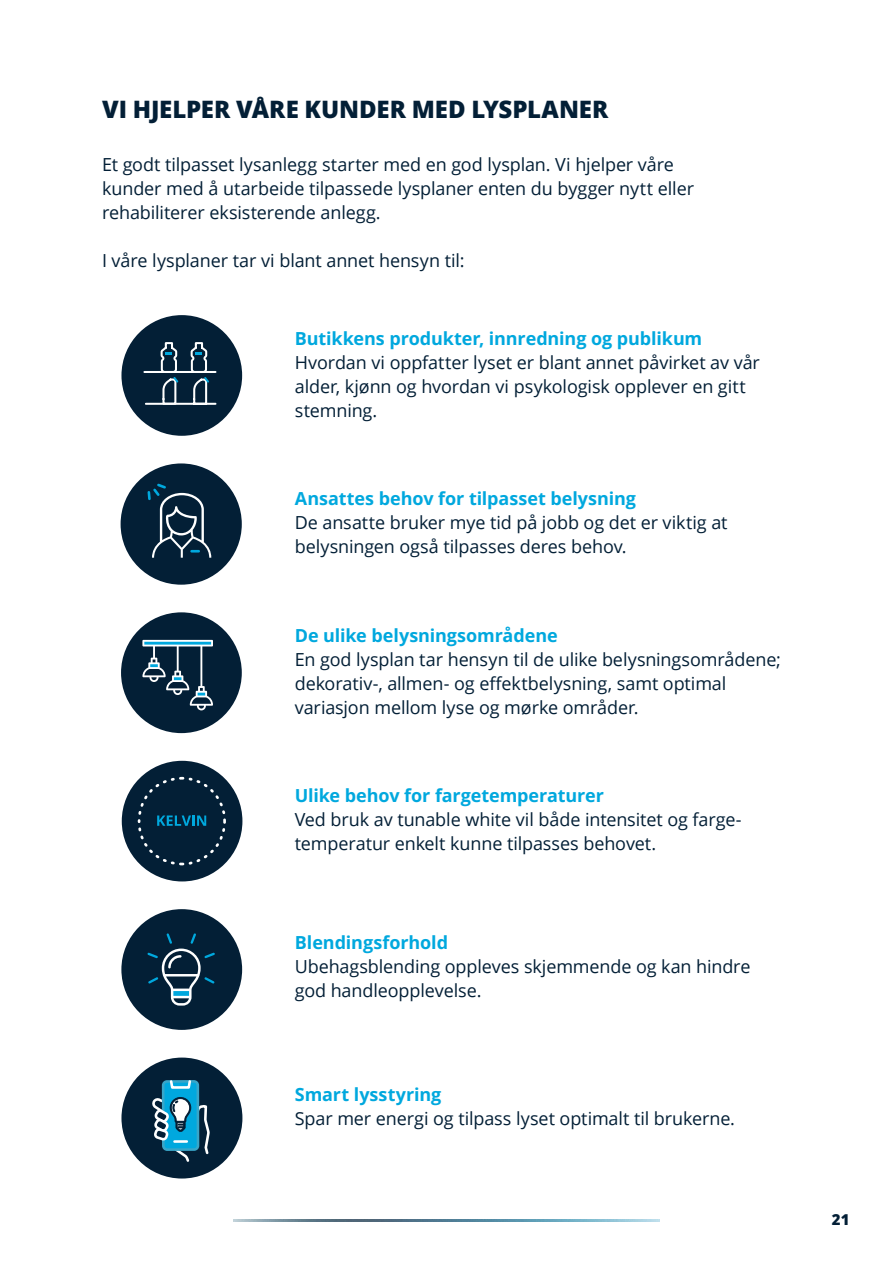
<style>
.page{position:relative;width:893px;height:1263px;background:#fff}
.page>*{position:absolute;margin:0;border:0;box-sizing:border-box;transform-origin:0 0}
.t1{font:800 24px "Open Sans";letter-spacing:-.005em;color:#031f36}
.t2{font:18px/24px "Open Sans";letter-spacing:-.005em;color:#031f36}
.t3{font:700 18px "Open Sans";letter-spacing:-.005em;color:#00a8de}
.t4{font:800 15px "Open Sans";color:#031f36}
</style>
<div class="page">
<img style="left:234px;top:1219px;width:425px;height:3px">
<div style="left:122px;top:761px;width:120px;height:120px;background:#031f36;border-radius:50%"></div>
<svg style="left:126px;top:775px;width:101px;height:92px"></svg>
<div style="left:121px;top:315px;width:121px;height:121px;background:#031f36;border-radius:50%"></div>
<svg style="left:143px;top:342px;width:74px;height:63px"></svg>
<div style="left:121px;top:463px;width:121px;height:122px;background:#031f36;border-radius:50%"></div>
<svg style="left:147px;top:483px;width:64px;height:75px"></svg>
<div style="left:121px;top:612px;width:121px;height:121px;background:#031f36;border-radius:50%"></div>
<svg style="left:142px;top:640px;width:71px;height:70px"></svg>
<div style="left:121px;top:909px;width:121px;height:121px;background:#031f36;border-radius:50%"></div>
<svg style="left:147px;top:933px;width:68px;height:72px"></svg>
<div style="left:121px;top:1057px;width:121px;height:121px;background:#031f36;border-radius:50%"></div>
<svg style="left:149px;top:1080px;width:62px;height:99px"></svg>
<h1 class="t1" style="left:102px;top:93px;width:508px">VI HJELPER VÅRE KUNDER MED LYSPLANER</h1>
<p class="t2" style="left:102px;top:152px;width:593px">Et godt tilpasset lysanlegg starter med en god lysplan. Vi hjelper våre kunder med å utarbeide tilpassede lysplaner enten du bygger nytt eller rehabiliterer eksisterende anlegg.</p>
<p class="t2" style="left:102px;top:248px;width:364px">I våre lysplaner tar vi blant annet hensyn til:</p>
<p class="t3" style="left:295px;top:326px;width:409px">Butikkens produkter, innredning og publikum</p>
<p class="t2" style="left:295px;top:350px;width:467px">Hvordan vi oppfatter lyset er blant annet påvirket av vår alder, kjønn og hvordan vi psykologisk opplever en gitt stemning.</p>
<p class="t3" style="left:295px;top:486px;width:343px">Ansattes behov for tilpasset belysning</p>
<p class="t2" style="left:295px;top:510px;width:434px">De ansatte bruker mye tid på jobb og det er viktig at belysningen også tilpasses deres behov.</p>
<p class="t3" style="left:295px;top:623px;width:264px">De ulike belysningsområdene</p>
<p class="t2" style="left:295px;top:647px;width:488px">En god lysplan tar hensyn til de ulike belysningsområdene; dekorativ-, allmen- og effektbelysning, samt optimal variasjon mellom lyse og mørke områder.</p>
<p class="t3" style="left:295px;top:783px;width:311px">Ulike behov for fargetemperaturer</p>
<p class="t2" style="left:295px;top:807px;width:448px">Ved bruk av tunable white vil både intensitet og farge&shy;temperatur enkelt kunne tilpasses behovet.</p>
<p class="t3" style="left:295px;top:930px;width:155px">Blendingsforhold</p>
<p class="t2" style="left:295px;top:954px;width:457px">Ubehagsblending oppleves skjemmende og kan hindre god handleopplevelse.</p>
<p class="t3" style="left:295px;top:1082px;width:148px">Smart lysstyring</p>
<p class="t2" style="left:295px;top:1106px;width:442px">Spar mer energi og tilpass lyset optimalt til brukerne.</p>
<p class="t4" style="left:832px;top:1209px;width:19px">21</p>
</div>
